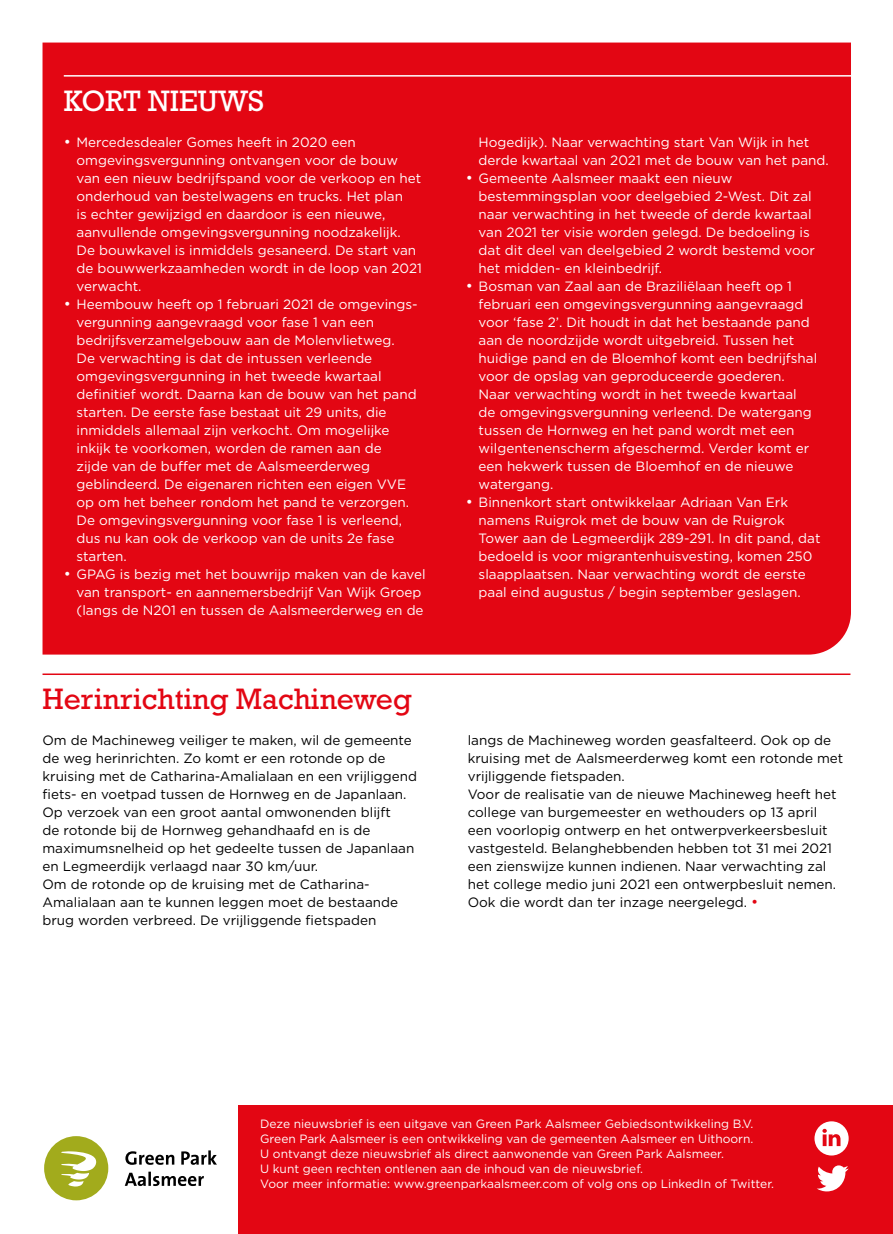
<style>
.page{position:relative;width:893px;height:1234px;background:#fff}
.page>*{position:absolute;margin:0;border:0;box-sizing:border-box;transform-origin:0 0}
.t1{font:30px "Rockwell Std";color:#e30613}
.t2{font:30px "Rockwell Std";color:#fff}
.t3{font:13.5px/18px "Gotham";color:#fff}
.t4{font:13.5px/18px "Gotham";color:#000}
.t5{font:12px/15px "Gotham";color:#fff}
.s1{font-size:15px}
.s2{font-size:15px;color:#e30613}
</style>
<div class="page">
<div style="left:43px;top:43px;width:808px;height:611px;background:#e30613"></div>
<hr style="left:64px;top:75px;width:829px;height:2px;background:#fff">
<div style="left:239px;top:1105px;width:654px;height:128px;background:#e30613"></div>
<svg style="left:125px;top:1150px;width:92px;height:35px"></svg>
<svg style="left:44px;top:1136px;width:64px;height:63px"></svg>
<svg style="left:814px;top:1121px;width:35px;height:34px"></svg>
<svg style="left:817px;top:1165px;width:32px;height:26px"></svg>
<hr style="left:43px;top:673px;width:807px;height:2px;background:#e30613">
<h1 class="t2" style="left:64px;top:83px;width:202px">KORT NIEUWS</h1>
<p class="t3" style="left:77px;top:132px;width:347px;text-indent:-13px"><span class="s1">•</span> Mercedesdealer Gomes heeft in 2020 een omgevingsvergunning ontvangen voor de bouw van een nieuw bedrijfspand voor de verkoop en het onderhoud van bestelwagens en trucks. Het plan<br>is echter gewijzigd en daardoor is een nieuwe, aanvullende omgevingsvergunning noodzakelijk.<br>De bouwkavel is inmiddels gesaneerd. De start van de bouwwerkzaamheden wordt in de loop van 2021 verwacht.</p>
<p class="t3" style="left:77px;top:294px;width:342px;text-indent:-13px"><span class="s1">•</span> Heembouw heeft op 1 februari 2021 de omgevings&shy;vergunning aangevraagd voor fase 1 van een bedrijfsverzamelgebouw aan de Molenvlietweg.<br>De verwachting is dat de intussen verleende omgevingsvergunning in het tweede kwartaal definitief wordt. Daarna kan de bouw van het pand starten. De eerste fase bestaat uit 29 units, die inmiddels allemaal zijn verkocht. Om mogelijke inkijk te voorkomen, worden de ramen aan de<br>zijde van de buffer met de Aalsmeerderweg geblindeerd. De eigenaren richten een eigen VVE op om het beheer rondom het pand te verzorgen.<br>De omgevingsvergunning voor fase 1 is verleend, dus nu kan ook de verkoop van de units 2e fase starten.</p>
<p class="t3" style="left:77px;top:564px;width:351px;text-indent:-13px"><span class="s1">•</span> GPAG is bezig met het bouwrijp maken van de kavel van transport- en aannemersbedrijf Van Wijk Groep (langs de N201 en tussen de Aalsmeerderweg en de</p>
<p class="t3" style="left:479px;top:132px;width:352px">Hogedijk). Naar verwachting start Van Wijk in het derde kwartaal van 2021 met de bouw van het pand.</p>
<p class="t3" style="left:479px;top:168px;width:338px;text-indent:-13px"><span class="s1">•</span> Gemeente Aalsmeer maakt een nieuw bestemmingsplan voor deelgebied 2-West. Dit zal naar verwachting in het tweede of derde kwartaal van 2021 ter visie worden gelegd. De bedoeling is dat dit deel van deelgebied 2 wordt bestemd voor het midden- en kleinbedrijf.</p>
<p class="t3" style="left:479px;top:276px;width:340px;text-indent:-13px"><span class="s1">•</span> Bosman van Zaal aan de Braziliëlaan heeft op 1 februari een omgevingsvergunning aangevraagd voor ‘fase 2’. Dit houdt in dat het bestaande pand aan de noordzijde wordt uitgebreid. Tussen het huidige pand en de Bloemhof komt een bedrijfshal voor de opslag van geproduceerde goederen.<br>Naar verwachting wordt in het tweede kwartaal<br>de omgevingsvergunning verleend. De watergang tussen de Hornweg en het pand wordt met een wilgentenenscherm afgeschermd. Verder komt er een hekwerk tussen de Bloemhof en de nieuwe watergang.</p>
<p class="t3" style="left:479px;top:492px;width:343px;text-indent:-13px"><span class="s1">•</span> Binnenkort start ontwikkelaar Adriaan Van Erk namens Ruigrok met de bouw van de Ruigrok Tower aan de Legmeerdijk 289-291. In dit pand, dat bedoeld is voor migrantenhuisvesting, komen 250 slaapplaatsen. Naar verwachting wordt de eerste paal eind augustus / begin september geslagen.</p>
<h1 class="t1" style="left:43px;top:681px;width:371px">Herinrichting Machineweg</h1>
<p class="t4" style="left:43px;top:730px;width:376px">Om de Machineweg veiliger te maken, wil de gemeente de weg herinrichten. Zo komt er een rotonde op de kruising met de Catharina-Amalialaan en een vrijliggend fiets- en voetpad tussen de Hornweg en de Japanlaan.<br>Op verzoek van een groot aantal omwonenden blijft<br>de rotonde bij de Hornweg gehandhaafd en is de maximumsnelheid op het gedeelte tussen de Japanlaan en Legmeerdijk verlaagd naar 30 km/uur.<br>Om de rotonde op de kruising met de Catharina-Amalialaan aan te kunnen leggen moet de bestaande brug worden verbreed. De vrijliggende fietspaden</p>
<p class="t4" style="left:468px;top:730px;width:377px">langs de Machineweg worden geasfalteerd. Ook op de kruising met de Aalsmeerderweg komt een rotonde met vrijliggende fietspaden.<br>Voor de realisatie van de nieuwe Machineweg heeft het college van burgemeester en wethouders op 13 april een voorlopig ontwerp en het ontwerpverkeersbesluit vastgesteld. Belanghebbenden hebben tot 31 mei 2021 een zienswijze kunnen indienen. Naar verwachting zal het college medio juni 2021 een ontwerpbesluit nemen.<br>Ook die wordt dan ter inzage neergelegd. <span class="s2">•</span></p>
<p class="t5" style="left:260px;top:1115px;width:515px">Deze nieuwsbrief is een uitgave van Green Park Aalsmeer Gebiedsontwikkeling B.V.<br>Green Park Aalsmeer is een ontwikkeling van de gemeenten Aalsmeer en Uithoorn.<br>U ontvangt deze nieuwsbrief als direct aanwonende van Green Park Aalsmeer.<br>U kunt geen rechten ontlenen aan de inhoud van de nieuwsbrief.<br>Voor meer informatie: www.greenparkaalsmeer.com of volg ons op LinkedIn of Twitter.</p>
</div>
